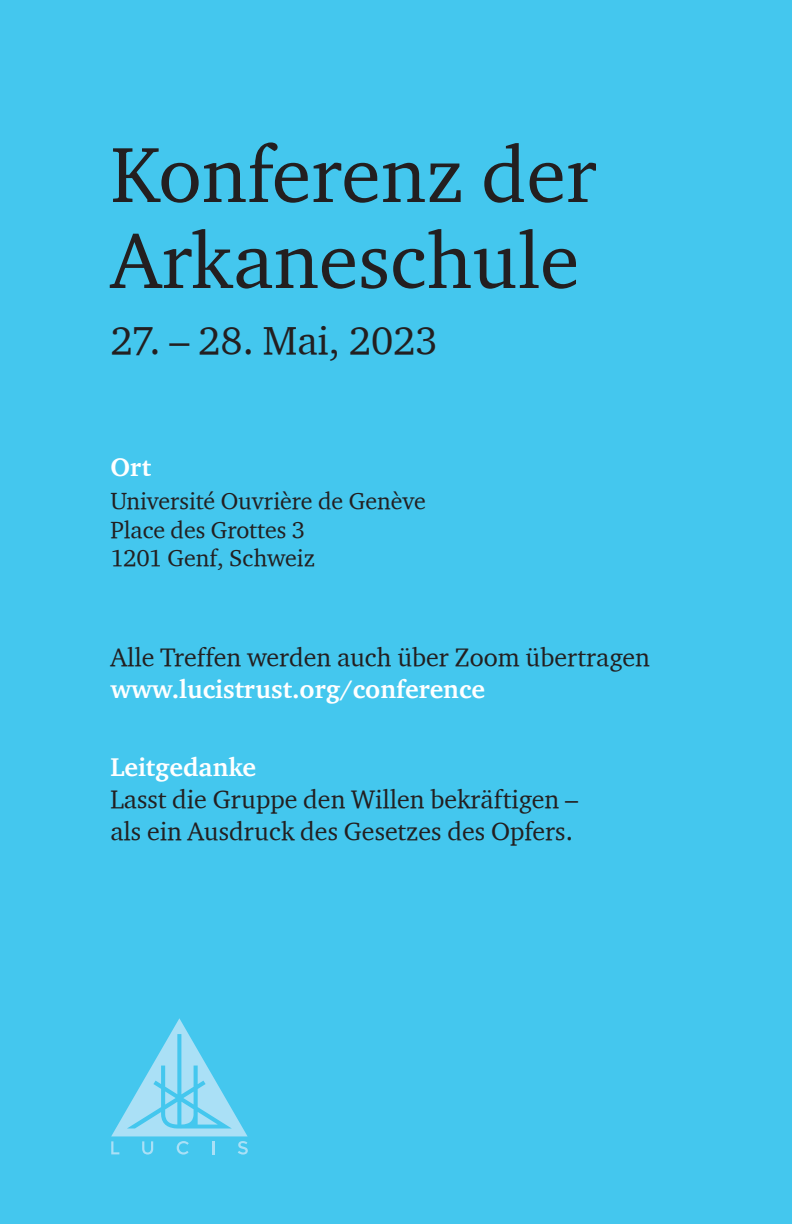
<style>
.page{position:relative;width:792px;height:1224px;background:#44c7ee}
.page>*{position:absolute;margin:0;border:0;box-sizing:border-box;transform-origin:0 0}
.Large_text{font:80px/86px "Charter ITCTT";color:#231f20}
.Large_text-2{font:40px "Charter ITCTT";color:#231f20}
.Large_text-3{font:26px/32px "Charter ITCTT";color:#231f20}
.Heading_1{font:700 26px "Charter ITC";color:#fff}
.Text{font:24px "Charter ITCTT";color:#231f20}
.s1{font-family:"Charter ITC";font-weight:700;color:#fff}
</style>
<div class="page">
<svg style="left:111px;top:1018px;width:137px;height:137px"></svg>
<p class="Large_text" style="left:110px;top:130px;width:488px">Konferenz der<br>Arkaneschule</p>
<p class="Large_text-2" style="left:110px;top:315px;width:329px">27. – 28. Mai, 2023</p>
<p class="Heading_1" style="left:110px;top:451px;width:42px">Ort</p>
<p class="Text" style="left:110px;top:486px;width:317px">Université Ouvrière de Genève</p>
<p class="Text" style="left:110px;top:514px;width:196px">Place des Grottes 3</p>
<p class="Text" style="left:110px;top:543px;width:206px">1201 Genf, Schweiz</p>
<p class="Large_text-3" style="left:110px;top:641px;width:541px">Alle Treffen werden auch über Zoom übertragen <span class="s1">www.lucistrust.org/conference</span></p>
<p class="Large_text-3" style="left:110px;top:751px;width:469px"><span class="s1">Leitgedanke<br></span>Lasst die Gruppe den Willen bekräftigen – als ein Ausdruck des Gesetzes des Opfers.</p>
</div>
